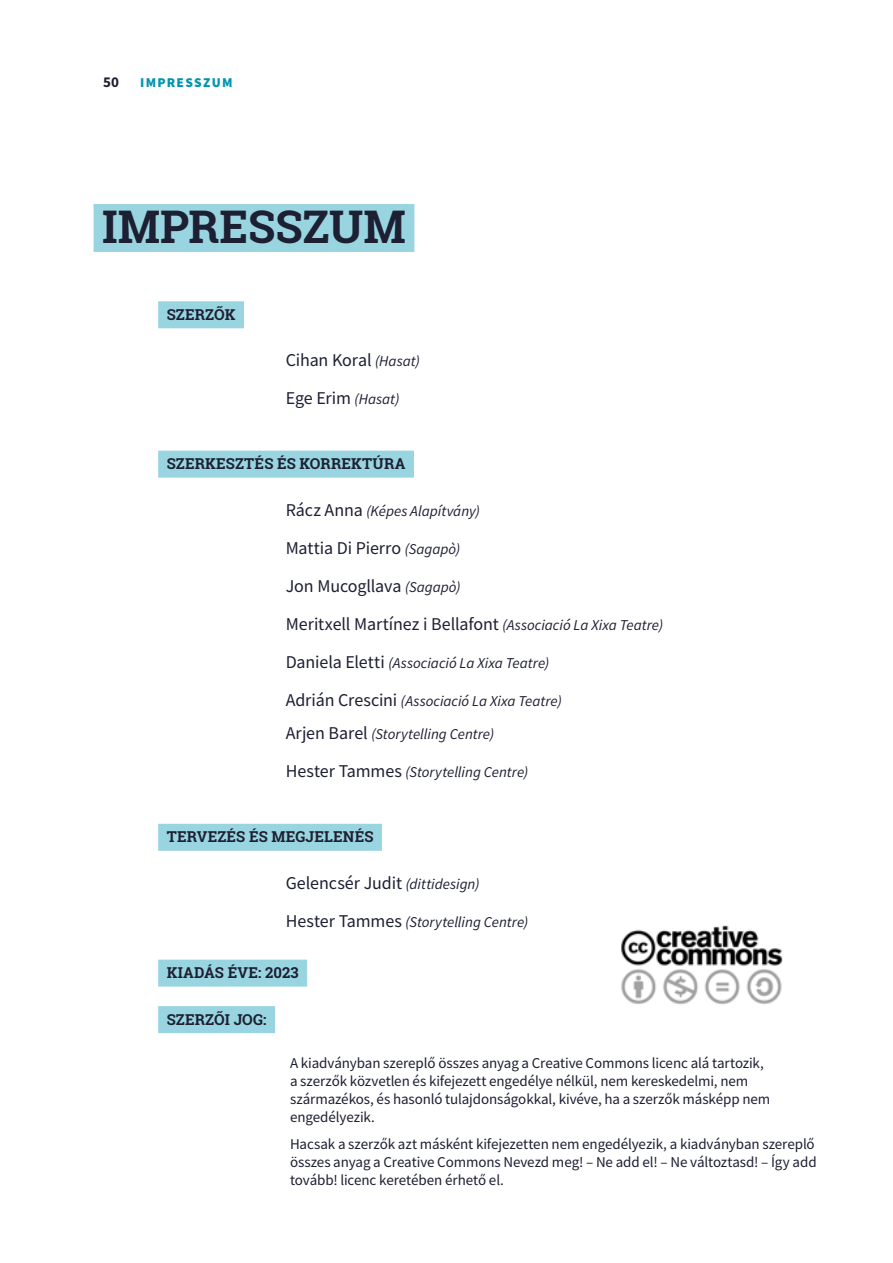
<style>
.page{position:relative;width:893px;height:1263px;background:#fff}
.page>*{position:absolute;margin:0;border:0;box-sizing:border-box;transform-origin:0 0}
.t1{font:700 45px "Roboto Slab";color:#1d1f32}
.t2{font:18px/38px "Source Sans Pro";letter-spacing:-.005em;color:#1d1f32}
.t3{font:15px/18px "Source Sans Pro";letter-spacing:-.005em;color:#1d1f32}
.t4{font:italic 15px "Source Sans Pro";color:#1d1f32}
.t5{font:700 15px "Roboto Slab";letter-spacing:.01em;color:#1d1f32}
.t6{font:700 15px "Source Sans Pro";color:#1d1f32}
.t7{font:900 13.5px "Source Sans Pro";letter-spacing:.095em;color:#0096b1}
.s1{font-style:italic;font-size:15px}
.s2{font-style:normal;font-size:18px}
</style>
<div class="page">
<div style="left:94px;top:204px;width:320px;height:48px;background:#99d5e0"></div>
<div style="left:158px;top:301px;width:86px;height:27px;background:#99d5e0"></div>
<div style="left:158px;top:451px;width:256px;height:27px;background:#99d5e0"></div>
<div style="left:158px;top:824px;width:224px;height:27px;background:#99d5e0"></div>
<div style="left:158px;top:959px;width:149px;height:27px;background:#99d5e0"></div>
<div style="left:158px;top:1006px;width:117px;height:27px;background:#99d5e0"></div>
<img style="left:621px;top:925px;width:162px;height:80px">
<p class="t6" style="left:103px;top:72px;width:18px">50</p>
<p class="t7" style="left:140px;top:73px;width:94px">IMPRESSZUM</p>
<h1 class="t1" style="left:102px;top:196px;width:305px">IMPRESSZUM</h1>
<p class="t5" style="left:167px;top:304px;width:70px">SZERZŐK</p>
<p class="t2" style="left:286px;top:341px;width:136px">Cihan Koral <span class="s1">(Hasat)<br></span>Ege Erim <span class="s1">(Hasat)</span></p>
<p class="t5" style="left:167px;top:453px;width:240px">SZERKESZTÉS ÉS KORREKTÚRA</p>
<p class="t4" style="left:286px;top:501px;width:196px"><span class="s2">Rácz Anna</span> (Képes Alapítvány)</p>
<p class="t2" style="left:286px;top:529px;width:379px">Mattia Di Pierro <span class="s1">(Sagapò)<br></span>Jon Mucogllava <span class="s1">(Sagapò)<br></span>Meritxell Martínez i Bellafont <span class="s1">(Associació La Xixa Teatre)</span></p>
<p class="t4" style="left:286px;top:653px;width:265px"><span class="s2">Daniela Eletti</span> (Associació La Xixa Teatre)</p>
<p class="t4" style="left:286px;top:691px;width:278px"><span class="s2">Adrián Crescini</span> (Associació La Xixa Teatre)</p>
<p class="t4" style="left:286px;top:725px;width:210px"><span class="s2">Arjen Barel</span> (Storytelling Centre)</p>
<p class="t4" style="left:286px;top:763px;width:244px"><span class="s2">Hester Tammes</span> (Storytelling Centre)</p>
<p class="t5" style="left:167px;top:826px;width:208px">TERVEZÉS ÉS MEGJELENÉS</p>
<p class="t2" style="left:286px;top:864px;width:195px">Gelencsér Judit <span class="s1">(dittidesign)</span></p>
<p class="t4" style="left:286px;top:912px;width:244px"><span class="s2">Hester Tammes</span> (Storytelling Centre)</p>
<p class="t5" style="left:167px;top:962px;width:133px">KIADÁS ÉVE: 2023</p>
<p class="t5" style="left:167px;top:1009px;width:101px">SZERZŐI JOG:</p>
<p class="t3" style="left:290px;top:1054px;width:482px">A kiadványban szereplő összes anyag a Creative Commons licenc alá tartozik, a szerzők közvetlen és kifejezett engedélye nélkül, nem kereskedelmi, nem származékos, és hasonló tulajdonságokkal, kivéve, ha a szerzők másképp nem engedélyezik.</p>
<p class="t3" style="left:290px;top:1134px;width:528px">Hacsak a szerzők azt másként kifejezetten nem engedélyezik, a kiadványban szereplő összes anyag a Creative Commons Nevezd meg! – Ne add el! – Ne változtasd! – Így add tovább! licenc keretében érhető el.</p>
</div>
